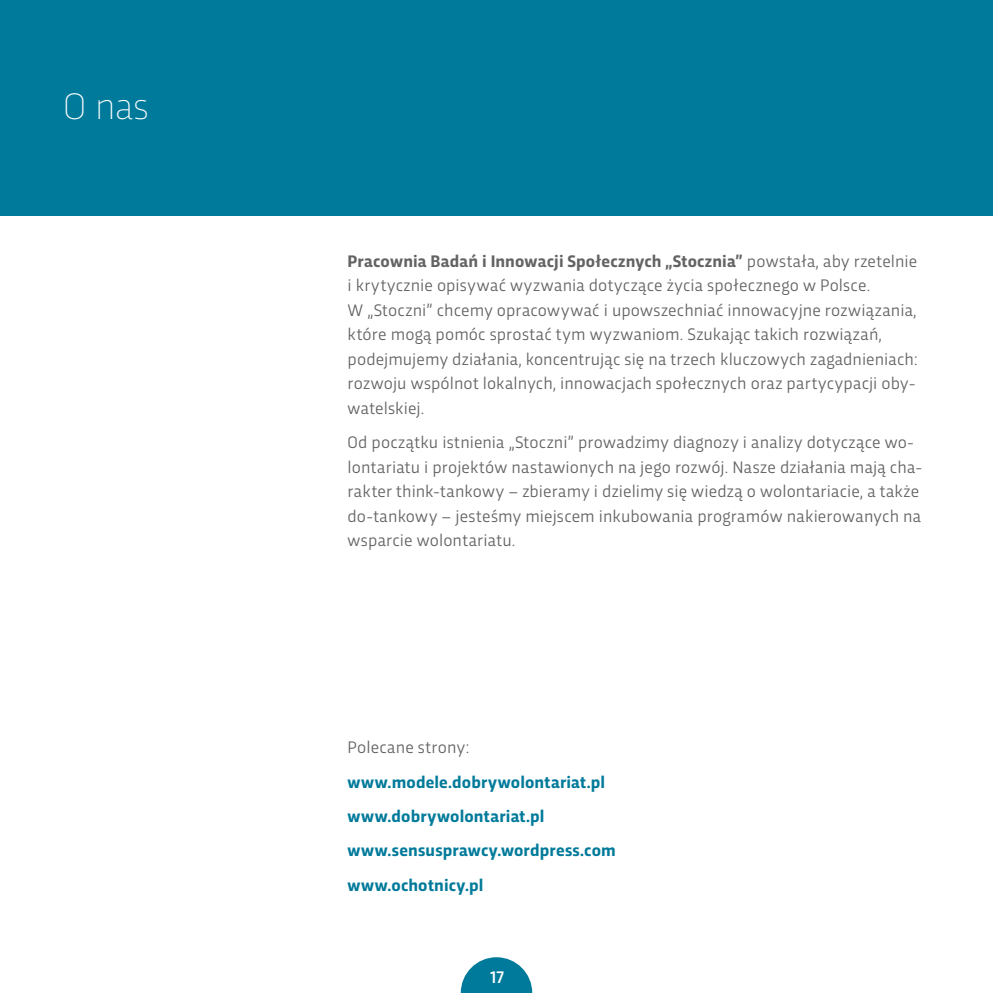
<style>
.page{position:relative;width:993px;height:993px;background:#fff}
.page>*{position:absolute;margin:0;border:0;box-sizing:border-box;transform-origin:0 0}
.t1{font:100 38.5px "Trasandina";color:#fff}
.t2{font:17.5px/24.5px "Trasandina";letter-spacing:.01em;color:#646363}
.t3{font:700 17.5px/34.5px "Trasandina";letter-spacing:.01em;color:#007a9a}
.t4{font:500 17.5px "Trasandina";color:#fff}
.s1{font-weight:700}
</style>
<div class="page">
<svg style="left:460px;top:957px;width:72px;height:35px"></svg>
<div style="left:0;top:0;width:992px;height:216px;background:#007a9a"></div>
<h1 class="t1" style="left:63px;top:79px;width:87px">O nas</h1>
<p class="t2" style="left:347px;top:247px;width:571px"><span class="s1">Pracownia Badań i Innowacji Społecznych „Stocznia”</span> powstała, aby rzetelnie i krytycznie opisywać wyzwania dotyczące życia społecznego w Polsce.<br>W „Stoczni” chcemy opracowywać i upowszechniać innowacyjne rozwiązania, które mogą pomóc sprostać tym wyzwaniom. Szukając takich rozwiązań, podejmujemy działania, koncentrując się na trzech kluczowych zagadnieniach: rozwoju wspólnot lokalnych, innowacjach społecznych oraz partycypacji oby&shy;watelskiej.</p>
<p class="t2" style="left:347px;top:428px;width:576px">Od początku istnienia „Stoczni” prowadzimy diagnozy i analizy dotyczące wo&shy;lontariatu i projektów nastawionych na jego rozwój. Nasze działania mają cha&shy;rakter think-tankowy – zbieramy i dzielimy się wiedzą o wolontariacie, a także do-tankowy – jesteśmy miejscem inkubowania programów nakierowanych na wsparcie wolontariatu.</p>
<p class="t2" style="left:347px;top:733px;width:123px">Polecane strony:</p>
<p class="t3" style="left:347px;top:762px;width:269px">www.modele.dobrywolontariat.pl www.dobrywolontariat.pl www.sensusprawcy.wordpress.com www.ochotnicy.pl</p>
<p class="t4" style="left:490px;top:963px;width:16px">17</p>
</div>
